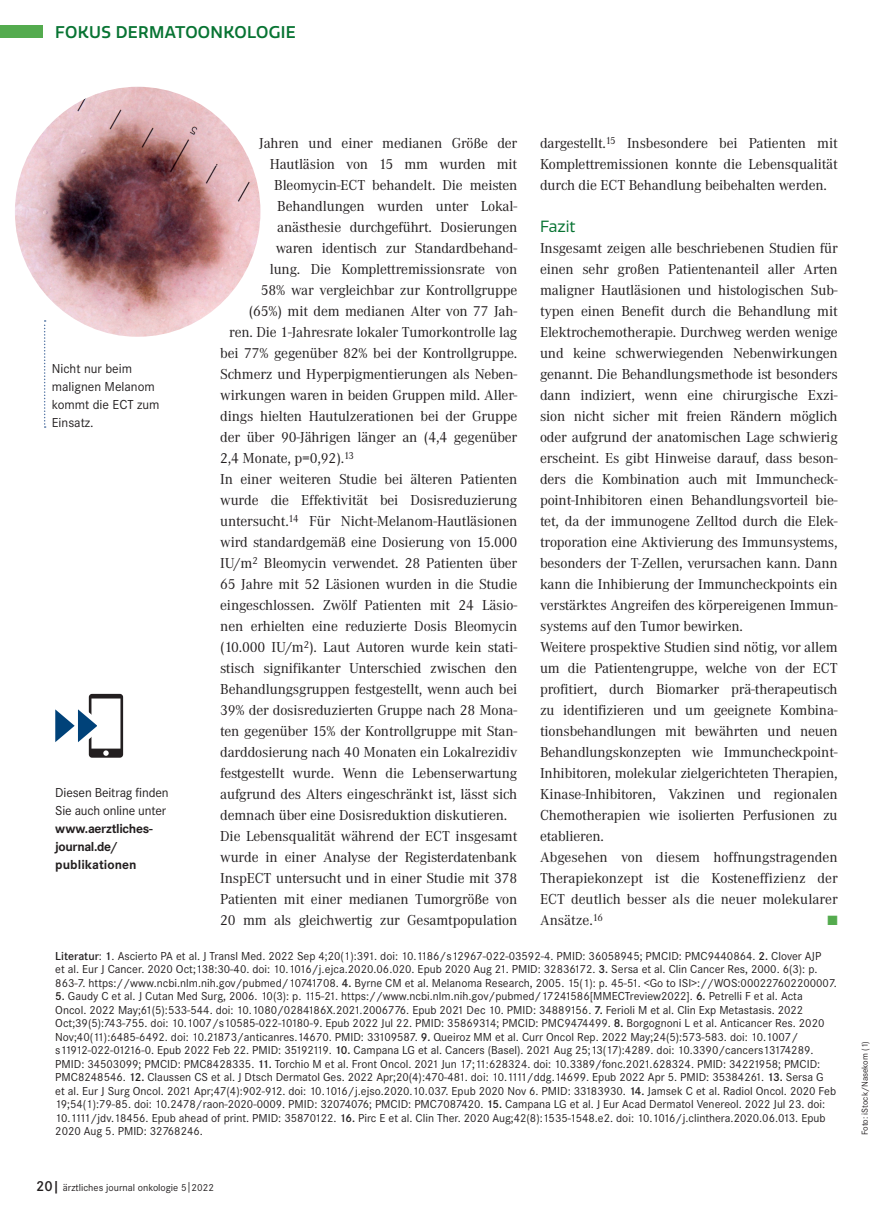
<style>
.page{position:relative;width:893px;height:1212px;background:#fff}
.page>*{position:absolute;margin:0;border:0;box-sizing:border-box;transform-origin:0 0}
.Rubrik{font:500 16.5px "Quatro";letter-spacing:.02em;color:#087433}
.Fliesstext{font:15.75px "Quatro";color:#087433}
.Fließtext_01{font:15px/21px "Corporate A";letter-spacing:-.01em;color:#231f20;text-align:justify}
.Paginierung_Ziffer_A{font:13.5px/18px "Corporate S";letter-spacing:-.01em;color:#231f20}
.Quelle_Text{font:13.5px/18px "Corporate S";color:#231f20}
.Paginierung_Ziffer_A-2{font:700 13.5px "Corporate S";letter-spacing:.005em;color:#231f20}
.Fließtext_01-2{font:13.5px "Zapf Dingbats ITC";color:#54ab4e}
.Quelle_Text-2{font:12px/13.5px "Corporate S";color:#231f20}
.Pagina{font:10.5px "Corporate S";color:#231f20}
.t1{font:9px "Corporate S";color:#231f20}
.s1{font-weight:700}
.s2{font-weight:600}
.s3{font-weight:600;font-size:15px}
</style>
<div class="page">
<div style="left:0;top:25px;width:43px;height:13px;background:#54ab4e"></div>
<img style="left:15px;top:87px;width:245px;height:250px">
<svg style="left:44px;top:320px;width:2px;height:108px"></svg>
<svg style="left:55px;top:694px;width:68px;height:64px"></svg>
<p class="Rubrik" style="left:55px;top:22px;width:242px">FOKUS DERMATOONKOLOGIE</p>
<p class="Fließtext_01" style="left:540px;top:133px;width:299px">dargestellt.<sup>15</sup> Insbesondere bei Patienten mit Komplettremissionen konnte die Lebensqualität durch die ECT Behandlung beibehalten werden.</p>
<p class="Fliesstext" style="left:540px;top:217px;width:37px">Fazit</p>
<p class="Fließtext_01" style="left:540px;top:238px;width:299px">Insgesamt zeigen alle beschriebenen Studien für einen sehr großen Patientenanteil aller Arten maligner Hautläsionen und histologischen Sub&shy;typen einen Benefit durch die Behandlung mit Elektrochemotherapie. Durchweg werden wenige und keine schwerwiegenden Nebenwirkungen genannt. Die Behandlungsmethode ist besonders dann indiziert, wenn eine chirurgische Exzi&shy;sion nicht sicher mit freien Rändern möglich oder aufgrund der anatomischen Lage schwierig erscheint. Es gibt Hinweise darauf, dass beson&shy;ders die Kombination auch mit Immuncheck&shy;point-Inhibitoren einen Behandlungsvorteil bie&shy;tet, da der immunogene Zelltod durch die Elek&shy;troporation eine Aktivierung des Immunsystems, besonders der T-Zellen, verursachen kann. Dann kann die Inhibierung der Immuncheckpoints ein verstärktes Angreifen des körpereigenen Immun&shy;systems auf den Tumor bewirken.</p>
<p class="Fließtext_01" style="left:540px;top:637px;width:299px">Weitere prospektive Studien sind nötig, vor allem um die Patientengruppe, welche von der ECT profitiert, durch Biomarker prä-therapeutisch zu identifizieren und um geeignete Kombina&shy;tionsbehandlungen mit bewährten und neuen Behandlungskonzepten wie Immuncheckpoint-Inhibitoren, molekular zielgerichteten Therapien, Kinase-Inhibitoren, Vakzinen und regionalen Chemotherapien wie isolierten Perfusionen zu etablieren.</p>
<p class="Fließtext_01" style="left:540px;top:847px;width:299px">Abgesehen von diesem hoffnungstragenden Therapiekonzept ist die Kosteneffizienz der ECT deutlich besser als die neuer molekularer Ansätze.<sup>16</sup></p>
<p class="Fließtext_01" style="left:259px;top:133px;width:260px">Jahren und einer medianen Größe der</p>
<p class="Fließtext_01" style="left:270px;top:154px;width:249px">Hautläsion von 15 mm wurden mit</p>
<p class="Fließtext_01" style="left:274px;top:175px;width:245px">Bleomycin-ECT behandelt. Die meisten</p>
<p class="Fließtext_01" style="left:277px;top:196px;width:242px">Behandlungen wurden unter Lokal-</p>
<p class="Fließtext_01" style="left:277px;top:217px;width:242px">anästhesie durchgeführt. Dosierungen</p>
<p class="Fließtext_01" style="left:276px;top:238px;width:243px">waren identisch zur Standardbehand-</p>
<p class="Fließtext_01" style="left:270px;top:259px;width:249px">lung. Die Komplettremissionsrate von</p>
<p class="Fließtext_01" style="left:261px;top:280px;width:258px">58% war vergleichbar zur Kontrollgruppe</p>
<p class="Fließtext_01" style="left:249px;top:301px;width:270px">(65%) mit dem medianen Alter von 77 Jah-</p>
<p class="Fließtext_01" style="left:229px;top:322px;width:290px">ren. Die 1-Jahresrate lokaler Tumorkontrolle lag</p>
<p class="Fließtext_01" style="left:220px;top:343px;width:299px">bei 77% gegenüber 82% bei der Kontrollgruppe.</p>
<p class="Fließtext_01" style="left:220px;top:364px;width:299px">Schmerz und Hyperpigmentierungen als Neben-</p>
<p class="Fließtext_01" style="left:220px;top:385px;width:299px">wirkungen waren in beiden Gruppen mild. Aller-</p>
<p class="Fließtext_01" style="left:220px;top:406px;width:299px">dings hielten Hautulzerationen bei der Gruppe</p>
<p class="Fließtext_01" style="left:220px;top:427px;width:299px">der über 90-Jährigen länger an (4,4 gegenüber</p>
<p class="Fließtext_01" style="left:220px;top:448px;width:135px">2,4 Monate, p=0,92).<sup>13</sup></p>
<p class="Fließtext_01" style="left:220px;top:469px;width:299px">In einer weiteren Studie bei älteren Patienten wurde die Effektivität bei Dosisreduzierung untersucht.<sup>14</sup> Für Nicht-Melanom-Hautläsionen wird standardgemäß eine Dosierung von 15.000<br>IU/m<sup>2</sup> Bleomycin verwendet. 28 Patienten über 65 Jahre mit 52 Läsionen wurden in die Studie eingeschlossen. Zwölf Patienten mit 24 Läsio&shy;nen erhielten eine reduzierte Dosis Bleomycin (10.000 IU/m<sup>2</sup>). Laut Autoren wurde kein stati&shy;stisch signifikanter Unterschied zwischen den Behandlungsgruppen festgestellt, wenn auch bei 39% der dosisreduzierten Gruppe nach 28 Mona&shy;ten gegenüber 15% der Kontrollgruppe mit Stan&shy;darddosierung nach 40 Monaten ein Lokalrezidiv festgestellt wurde. Wenn die Lebenserwartung aufgrund des Alters eingeschränkt ist, lässt sich demnach über eine Dosisreduktion diskutieren.</p>
<p class="Fließtext_01" style="left:220px;top:826px;width:299px">Die Lebensqualität während der ECT insgesamt wurde in einer Analyse der Registerdatenbank InspECT untersucht und in einer Studie mit 378<br>Patienten mit einer medianen Tumorgröße von 20 mm als gleichwertig zur Gesamtpopulation</p>
<p class="Quelle_Text" style="left:52px;top:360px;width:82px">Nicht nur beim</p>
<p class="Quelle_Text" style="left:52px;top:378px;width:109px">malignen Melanom kommt die ECT zum<br>Einsatz.</p>
<p class="Paginierung_Ziffer_A" style="left:55px;top:784px;width:115px">Diesen Beitrag finden<br>Sie auch online unter <span class="s1">www.aerztliches&shy;journal.de/</span></p>
<p class="Paginierung_Ziffer_A-2" style="left:55px;top:857px;width:83px">publikationen</p>
<p class="Fließtext_01-2" style="left:827px;top:914px;width:12px">■</p>
<p class="Quelle_Text-2" style="left:55px;top:949px;width:783px"><span class="s2">Literatur</span>: <span class="s2">1</span>. Ascierto PA et al. J Transl Med. 2022 Sep 4;20(1):391. doi: 10.1186/s12967-022-03592-4. PMID: 36058945; PMCID: PMC9440864. <span class="s2">2.</span> Clover AJP<br>et al. Eur J Cancer. 2020 Oct;138:30-40. doi: 10.1016/j.ejca.2020.06.020. Epub 2020 Aug 21. PMID: 32836172. <span class="s2">3.</span> Sersa et al. Clin Cancer Res, 2000. 6(3): p.<br>863-7. https://www.ncbi.nlm.nih.gov/pubmed/10741708. <span class="s2">4.</span> Byrne CM et al. Melanoma Research, 2005. 15(1): p. 45-51. &lt;Go to ISI&gt;://WOS:000227602200007.</p>
<p class="Quelle_Text-2" style="left:55px;top:989px;width:782px"><span class="s2">5.</span> Gaudy C et al. J Cutan Med Surg, 2006. 10(3): p. 115-21. https://www.ncbi.nlm.nih.gov/pubmed/17241586[MMECTreview2022]. <span class="s2">6.</span> Petrelli F et al. Acta Oncol. 2022 May;61(5):533-544. doi: 10.1080/0284186X.2021.2006776. Epub 2021 Dec 10. PMID: 34889156. <span class="s2">7.</span> Ferioli M et al. Clin Exp Metastasis. 2022<br>Oct;39(5):743-755. doi: 10.1007/s10585-022-10180-9. Epub 2022 Jul 22. PMID: 35869314; PMCID: PMC9474499. <span class="s2">8.</span> Borgognoni L et al. Anticancer Res. 2020<br>Nov;40(11):6485-6492. doi: 10.21873/anticanres.14670. PMID: 33109587. <span class="s2">9.</span> Queiroz MM et al. Curr Oncol Rep. 2022 May;24(5):573-583. doi: 10.1007/ s11912-022-01216-0. Epub 2022 Feb 22. PMID: 35192119. <span class="s2">10.</span> Campana LG et al. Cancers (Basel). 2021 Aug 25;13(17):4289. doi: 10.3390/cancers13174289.<br>PMID: 34503099; PMCID: PMC8428335. <span class="s2">11.</span> Torchio M et al. Front Oncol. 2021 Jun 17;11:628324. doi: 10.3389/fonc.2021.628324. PMID: 34221958; PMCID:<br>PMC8248546. <span class="s2">12.</span> Claussen CS et al. J Dtsch Dermatol Ges. 2022 Apr;20(4):470-481. doi: 10.1111/ddg.14699. Epub 2022 Apr 5. PMID: 35384261. <span class="s2">13.</span> Sersa G et al. Eur J Surg Oncol. 2021 Apr;47(4):902-912. doi: 10.1016/j.ejso.2020.10.037. Epub 2020 Nov 6. PMID: 33183930. <span class="s2">14.</span> Jamsek C et al. Radiol Oncol. 2020 Feb 19;54(1):79-85. doi: 10.2478/raon-2020-0009. PMID: 32074076; PMCID: PMC7087420. <span class="s2">15.</span> Campana LG et al. J Eur Acad Dermatol Venereol. 2022 Jul 23. doi:<br>10.1111/jdv.18456. Epub ahead of print. PMID: 35870122. <span class="s2">16.</span> Pirc E et al. Clin Ther. 2020 Aug;42(8):1535-1548.e2. doi: 10.1016/j.clinthera.2020.06.013. Epub 2020 Aug 5. PMID: 32768246.</p>
<p class="Pagina" style="left:36px;top:1182px;width:179px"><span class="s3">20|</span> ärztliches journal onkologie 5|2022</p>
<p class="t1" style="left:860px;top:1135px;width:95px;rotate:-90deg">Foto: iStock/Nasekom (1)</p>
</div>
